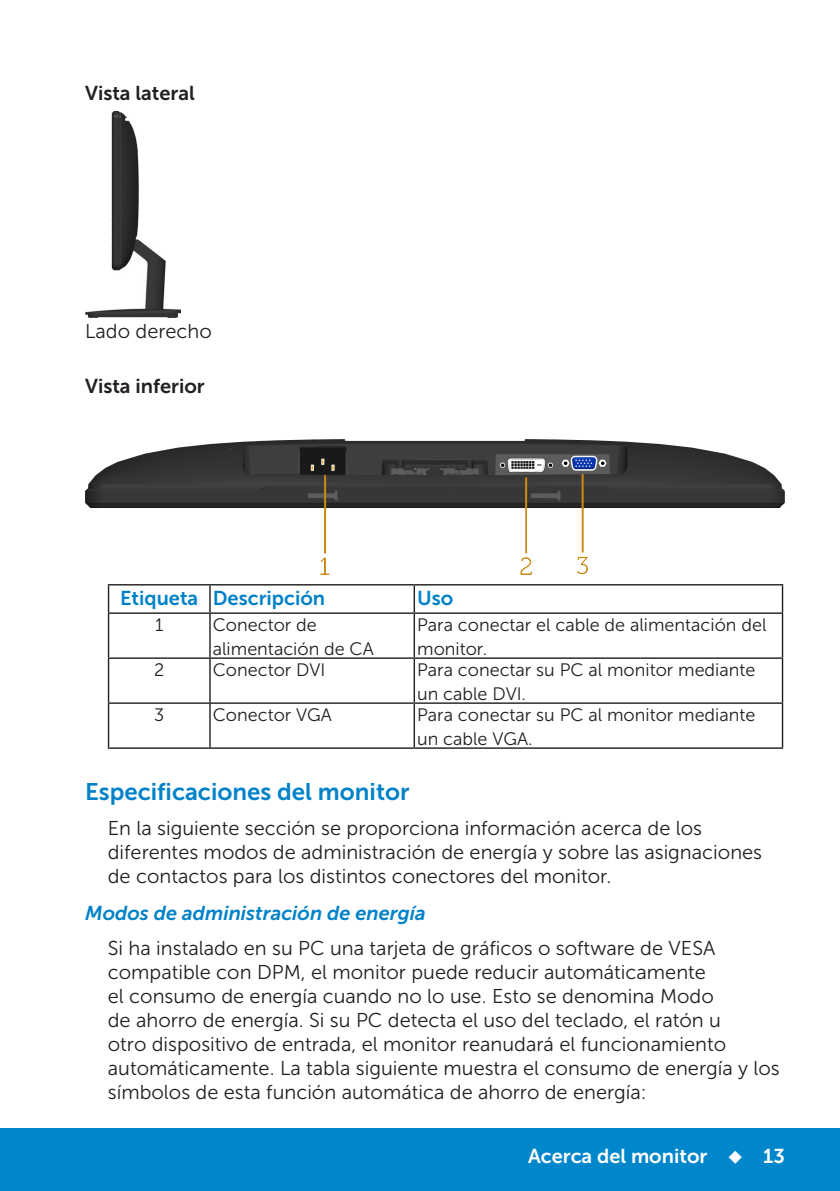
<style>
.page{position:relative;width:840px;height:1191px;background:#fff}
.page>*{position:absolute;margin:0;border:0;box-sizing:border-box;transform-origin:0 0}
.Head2{font:24px "Museo Sans For Dell 700";color:#0082c8}
.Paragraph{font:20px/24px "Museo Sans For Dell 300";color:#231f20}
.Head3{font:italic 20px "Museo Sans For Dell 700";color:#0082c8}
.Callout_Head{font:20px "Museo Sans For Dell 700";color:#231f20}
.Table_Head{font:20px "Museo Sans For Dell 700";color:#0082c8}
.t1{font:20px "Museo Sans For Dell 700";color:#fff}
.body{font:20px "Museo Sans For Dell 300";color:#231f20}
.Table_Paragraph{font:18px/24px "Museo Sans For Dell 300";color:#231f20}
</style>
<div class="page">
<div style="left:0;top:1128px;width:839px;height:63px;background:#0087cb"></div>
<img style="left:85px;top:111px;width:95px;height:206px">
<img style="left:85px;top:440px;width:699px;height:134px">
<hr style="left:108px;top:584px;width:102px;height:1px;background:#231f20">
<svg style="left:108px;top:585px;width:1px;height:27px"></svg>
<hr style="left:210px;top:584px;width:204px;height:1px;background:#231f20">
<svg style="left:209px;top:585px;width:1px;height:27px"></svg>
<hr style="left:414px;top:584px;width:368px;height:1px;background:#231f20">
<hr style="left:413px;top:585px;width:2px;height:27px;background:#231f20">
<svg style="left:781px;top:585px;width:1px;height:27px"></svg>
<hr style="left:108px;top:612px;width:102px;height:2px;background:#231f20">
<hr style="left:108px;top:614px;width:1px;height:43px;background:#231f20">
<hr style="left:210px;top:612px;width:204px;height:2px;background:#231f20">
<hr style="left:209px;top:614px;width:1px;height:43px;background:#231f20">
<hr style="left:414px;top:612px;width:368px;height:2px;background:#231f20">
<hr style="left:413px;top:614px;width:2px;height:43px;background:#231f20">
<hr style="left:781px;top:614px;width:1px;height:43px;background:#231f20">
<hr style="left:108px;top:657px;width:102px;height:2px;background:#231f20">
<hr style="left:108px;top:659px;width:1px;height:43px;background:#231f20">
<hr style="left:210px;top:657px;width:204px;height:2px;background:#231f20">
<hr style="left:209px;top:659px;width:1px;height:43px;background:#231f20">
<hr style="left:414px;top:657px;width:368px;height:2px;background:#231f20">
<hr style="left:413px;top:659px;width:2px;height:43px;background:#231f20">
<hr style="left:781px;top:659px;width:1px;height:43px;background:#231f20">
<hr style="left:108px;top:702px;width:102px;height:2px;background:#231f20">
<hr style="left:108px;top:704px;width:1px;height:43px;background:#231f20">
<hr style="left:210px;top:702px;width:204px;height:2px;background:#231f20">
<hr style="left:209px;top:704px;width:1px;height:43px;background:#231f20">
<hr style="left:414px;top:702px;width:368px;height:2px;background:#231f20">
<hr style="left:413px;top:704px;width:2px;height:43px;background:#231f20">
<hr style="left:781px;top:704px;width:1px;height:43px;background:#231f20">
<hr style="left:108px;top:747px;width:102px;height:2px;background:#231f20">
<hr style="left:210px;top:747px;width:204px;height:2px;background:#231f20">
<hr style="left:414px;top:747px;width:368px;height:2px;background:#231f20">
<p class="Callout_Head" style="left:85px;top:82px;width:111px">Vista lateral</p>
<p class="body" style="left:85px;top:320px;width:128px">Lado derecho</p>
<p class="Callout_Head" style="left:85px;top:375px;width:121px">Vista inferior</p>
<p class="Table_Head" style="left:120px;top:586px;width:79px">Etiqueta</p>
<p class="Table_Head" style="left:213px;top:586px;width:114px">Descripción</p>
<p class="Table_Head" style="left:417px;top:586px;width:38px">Uso</p>
<p class="Table_Paragraph" style="left:155px;top:613px;width:10px">1</p>
<p class="Table_Paragraph" style="left:213px;top:613px;width:162px">Conector de alimentación de CA</p>
<p class="Table_Paragraph" style="left:417px;top:613px;width:350px">Para conectar el cable de alimentación del monitor.</p>
<p class="Table_Paragraph" style="left:154px;top:658px;width:12px">2</p>
<p class="Table_Paragraph" style="left:213px;top:658px;width:114px">Conector DVI</p>
<p class="Table_Paragraph" style="left:417px;top:658px;width:339px">Para conectar su PC al monitor mediante un cable DVI.</p>
<p class="Table_Paragraph" style="left:154px;top:703px;width:12px">3</p>
<p class="Table_Paragraph" style="left:213px;top:703px;width:121px">Conector VGA</p>
<p class="Table_Paragraph" style="left:417px;top:703px;width:339px">Para conectar su PC al monitor mediante un cable VGA.</p>
<p class="Head2" style="left:85px;top:778px;width:326px">Especificaciones del monitor</p>
<p class="Paragraph" style="left:108px;top:816px;width:655px">En la siguiente sección se proporciona información acerca de los diferentes modos de administración de energía y sobre las asignaciones de contactos para los distintos conectores del monitor.</p>
<p class="Head3" style="left:85px;top:902px;width:342px">Modos de administración de energía</p>
<p class="Paragraph" style="left:108px;top:936px;width:673px">Si ha instalado en su PC una tarjeta de gráficos o software de VESA compatible con DPM, el monitor puede reducir automáticamente<br>el consumo de energía cuando no lo use. Esto se denomina Modo<br>de ahorro de energía. Si su PC detecta el uso del teclado, el ratón u<br>otro dispositivo de entrada, el monitor reanudará el funcionamiento automáticamente. La tabla siguiente muestra el consumo de energía y los símbolos de esta función automática de ahorro de energía:</p>
<p class="t1" style="left:527px;top:1144px;width:258px">Acerca del monitor ◆ 13</p>
</div>
